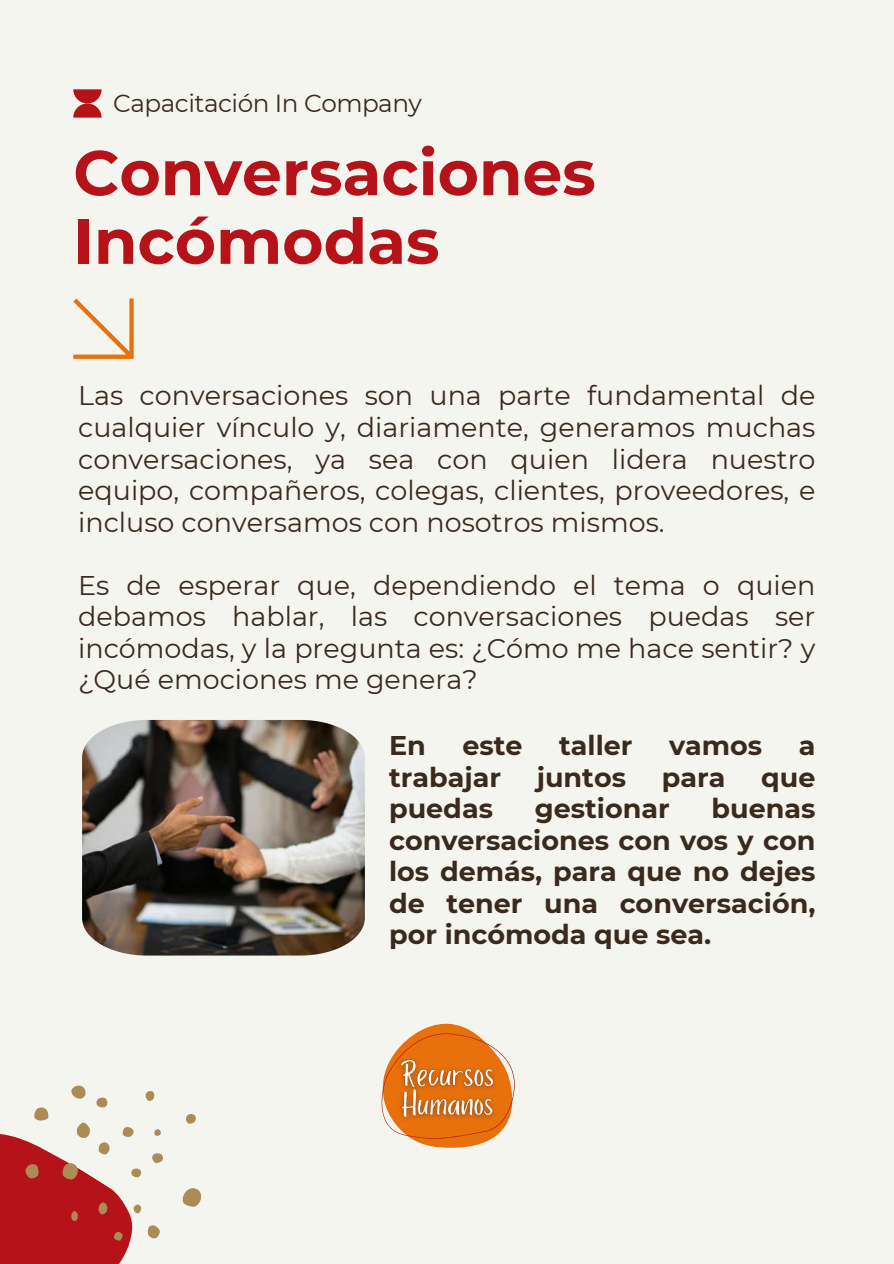
<style>
.page{position:relative;width:894px;height:1264px;background:#fff}
.page>*{position:absolute;margin:0;border:0;box-sizing:border-box;transform-origin:0 0}
.t1{font:700 63px/68.7px "Montserrat";color:#b61219}
.t2{font:27px/31.5px "Montserrat";color:#3a2a1e;text-align:justify}
.t3{font:700 27px/31.5px "Montserrat";color:#3a2a1e;text-align:justify}
.t4{font:24.75px "Montserrat";letter-spacing:-.02em;color:#3a2a1e}
</style>
<div class="page">
<div style="left:0;top:0;width:893px;height:1263px;background:#f5f5ef"></div>
<svg style="left:73px;top:298px;width:61px;height:61px"></svg>
<svg style="left:73px;top:89px;width:28px;height:28px"></svg>
<svg style="left:381px;top:1023px;width:134px;height:125px"></svg>
<img style="left:391px;top:1051px;width:111px;height:46px">
<img style="left:392px;top:1081px;width:109px;height:46px">
<img style="left:82px;top:720px;width:282px;height:235px">
<svg style="left:182px;top:1188px;width:19px;height:19px"></svg>
<svg style="left:186px;top:1114px;width:10px;height:9px"></svg>
<svg style="left:0;top:1085px;width:163px;height:178px"></svg>
<p class="t4" style="left:113px;top:88px;width:310px">Capacitación In Company</p>
<h1 class="t1" style="left:73px;top:138px;width:524px">Conversaciones<br>Incómodas</h1>
<p class="t2" style="left:78px;top:380px;width:738px">Las conversaciones son una parte fundamental de cualquier vínculo y, diariamente, generamos muchas conversaciones, ya sea con quien lidera nuestro equipo, compañeros, colegas, clientes, proveedores, e incluso conversamos con nosotros mismos.</p>
<p class="t2" style="left:78px;top:569px;width:738px">Es de esperar que, dependiendo el tema o quien debamos hablar, las conversaciones puedas ser incómodas, y la pregunta es: ¿Cómo me hace sentir? y ¿Qué emociones me genera?</p>
<p class="t3" style="left:389px;top:730px;width:38px">En</p>
<p class="t3" style="left:462px;top:730px;width:62px">este</p>
<p class="t3" style="left:559px;top:730px;width:75px">taller</p>
<p class="t3" style="left:668px;top:730px;width:95px">vamos</p>
<p class="t3" style="left:798px;top:730px;width:18px">a</p>
<p class="t3" style="left:389px;top:761px;width:113px">trabajar</p>
<p class="t3" style="left:536px;top:761px;width:91px">juntos</p>
<p class="t3" style="left:661px;top:761px;width:65px">para</p>
<p class="t3" style="left:761px;top:761px;width:56px">que</p>
<p class="t3" style="left:389px;top:793px;width:105px">puedas</p>
<p class="t3" style="left:534px;top:793px;width:136px">gestionar</p>
<p class="t3" style="left:389px;top:793px;width:428px;text-indent:322px">buenas conversaciones con vos y con los demás, para que no dejes de tener una conversación, por incómoda que sea.</p>
</div>
